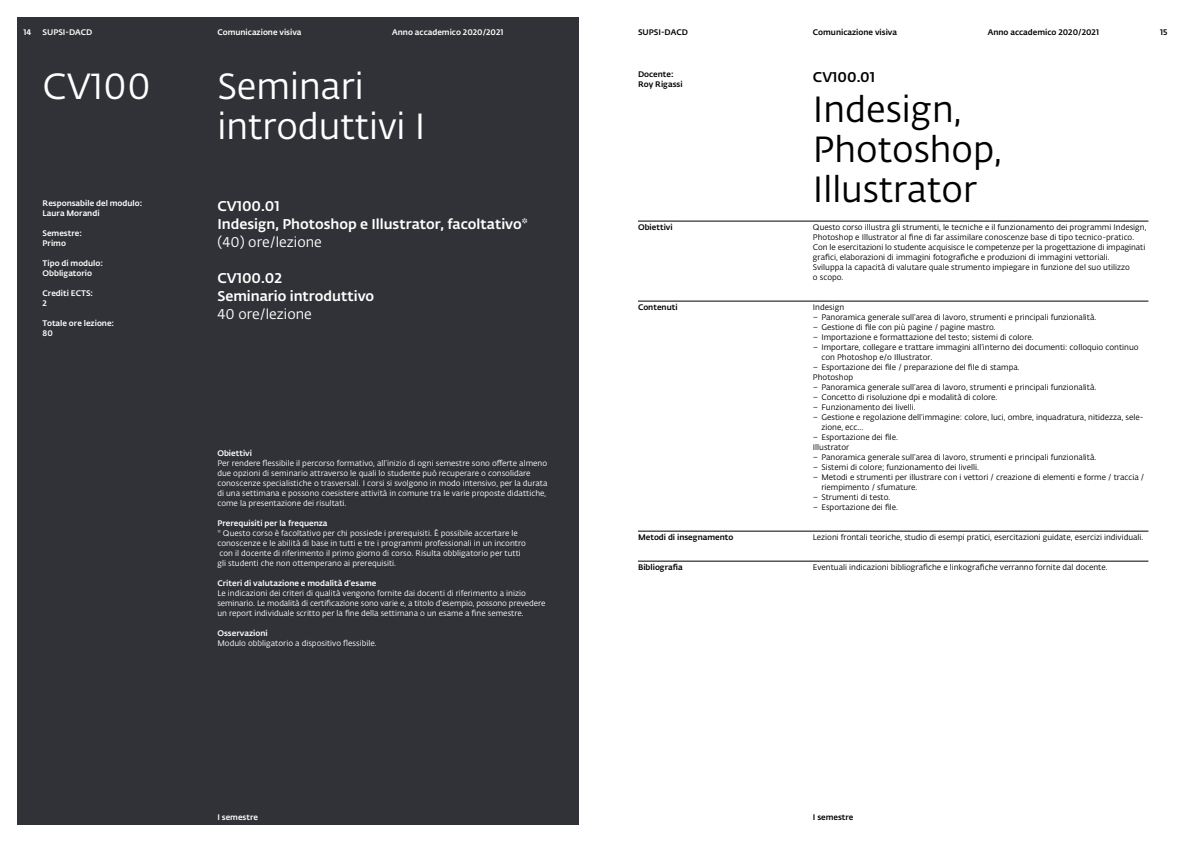
<style>
.page{position:relative;width:1191px;height:842px;background:#fff}
.page>*{position:absolute;margin:0;border:0;box-sizing:border-box;transform-origin:0 0}
.t1{font:36px/40px "SUPSI Fedra Sans";color:#000}
.t2{font:36px/40px "SUPSI Fedra Sans";color:#fff}
.t3{font:500 14px/18px "SUPSI Fedra Sans";color:#fff}
.t4{font:14px "SUPSI Fedra Sans";color:#fff}
.t5{font:500 14px "SUPSI Fedra Sans";color:#000}
.t6{font:8px/10px "SUPSI Fedra Sans";color:#000}
.t7{font:8px/10px "SUPSI Fedra Sans";color:#fff}
.t8{font:500 8px/10px "SUPSI Fedra Sans";color:#fff}
.t9{font:500 8px/10px "SUPSI Fedra Sans";color:#000}
</style>
<div class="page">
<div style="left:17px;top:17px;width:561px;height:808px;background:#313237"></div>
<hr style="left:638px;top:221px;width:510px;height:1px;background:#000">
<hr style="left:638px;top:301px;width:510px;height:1px;background:#000">
<hr style="left:638px;top:531px;width:510px;height:1px;background:#000">
<hr style="left:638px;top:561px;width:510px;height:1px;background:#000">
<p class="t8" style="left:23px;top:26px;width:9px">14</p>
<p class="t8" style="left:43px;top:26px;width:51px">SUPSI-DACD</p>
<p class="t8" style="left:217px;top:26px;width:86px">Comunicazione visiva</p>
<p class="t8" style="left:392px;top:26px;width:113px">Anno accademico 2020/2021</p>
<h1 class="t2" style="left:43px;top:65px;width:110px">CV100</h1>
<h1 class="t2" style="left:217px;top:65px;width:210px">Seminari introduttivi I</h1>
<p class="t8" style="left:43px;top:198px;width:101px">Responsabile del modulo:<br>Laura Morandi</p>
<p class="t8" style="left:43px;top:228px;width:41px">Semestre:<br>Primo</p>
<p class="t8" style="left:43px;top:258px;width:62px">Tipo di modulo:<br>Obbligatorio</p>
<p class="t8" style="left:43px;top:288px;width:52px">Crediti ECTS:<br>2</p>
<p class="t8" style="left:43px;top:318px;width:73px">Totale ore lezione:<br>80</p>
<h2 class="t3" style="left:217px;top:196px;width:312px">CV100.01<br>Indesign, Photoshop e Illustrator, facoltativo*</h2>
<h2 class="t4" style="left:217px;top:232px;width:106px">(40) ore/lezione</h2>
<h2 class="t3" style="left:217px;top:268px;width:158px">CV100.02<br>Seminario introduttivo</h2>
<h2 class="t4" style="left:217px;top:304px;width:96px">40 ore/lezione</h2>
<p class="t8" style="left:217px;top:447px;width:36px">Obiettivi</p>
<p class="t7" style="left:217px;top:457px;width:332px">Per rendere flessibile il percorso formativo, all’inizio di ogni semestre sono offerte almeno due opzioni di seminario attraverso le quali lo studente può recuperare o consolidare conoscenze specialistiche o trasversali. I corsi si svolgono in modo intensivo, per la durata di una settimana e possono coesistere attività in comune tra le varie proposte didattiche, come la presentazione dei risultati.</p>
<p class="t8" style="left:217px;top:517px;width:112px">Prerequisiti per la frequenza</p>
<p class="t7" style="left:217px;top:527px;width:310px">* Questo corso è facoltativo per chi possiede i prerequisiti. È possibile accertare le conoscenze e le abilità di base in tutti e tre i programmi professionali in un incontro con il docente di riferimento il primo giorno di corso. Risulta obbligatorio per tutti gli studenti che non ottemperano ai prerequisiti.</p>
<p class="t8" style="left:217px;top:577px;width:160px">Criteri di valutazione e modalità d’esame</p>
<p class="t7" style="left:217px;top:587px;width:329px">Le indicazioni dei criteri di qualità vengono fornite dai docenti di riferimento a inizio seminario. Le modalità di certificazione sono varie e, a titolo d’esempio, possono prevedere un report individuale scritto per la fine della settimana o un esame a fine semestre.</p>
<p class="t8" style="left:217px;top:627px;width:52px">Osservazioni</p>
<p class="t7" style="left:217px;top:637px;width:161px">Modulo obbligatorio a dispositivo flessibile.</p>
<p class="t8" style="left:217px;top:811px;width:42px">I semestre</p>
<p class="t9" style="left:638px;top:26px;width:51px">SUPSI-DACD</p>
<p class="t9" style="left:813px;top:26px;width:86px">Comunicazione visiva</p>
<p class="t9" style="left:987px;top:26px;width:113px">Anno accademico 2020/2021</p>
<p class="t9" style="left:1160px;top:26px;width:9px">15</p>
<p class="t9" style="left:638px;top:69px;width:46px">Docente:<br>Roy Rigassi</p>
<p class="t9" style="left:638px;top:221px;width:36px">Obiettivi</p>
<p class="t9" style="left:638px;top:301px;width:41px">Contenuti</p>
<p class="t9" style="left:638px;top:531px;width:97px">Metodi di insegnamento</p>
<p class="t9" style="left:638px;top:561px;width:46px">Bibliografia</p>
<h2 class="t5" style="left:813px;top:66px;width:64px">CV100.01</h2>
<h1 class="t1" style="left:813px;top:88px;width:191px">Indesign,<br>Photoshop,<br>Illustrator</h1>
<p class="t6" style="left:813px;top:222px;width:335px">Questo corso illustra gli strumenti, le tecniche e il funzionamento dei programmi Indesign, Photoshop e Illustrator al fine di far assimilare conoscenze base di tipo tecnico-pratico.<br>Con le esercitazioni lo studente acquisisce le competenze per la progettazione di impaginati grafici, elaborazioni di immagini fotografiche e produzioni di immagini vettoriali.<br>Sviluppa la capacità di valutare quale strumento impiegare in funzione del suo utilizzo<br>o scopo.</p>
<p class="t6" style="left:813px;top:302px;width:33px">Indesign</p>
<p class="t6" style="left:813px;top:312px;width:285px">– Panoramica generale sull’area di lavoro, strumenti e principali funzionalità.</p>
<p class="t6" style="left:813px;top:322px;width:184px">– Gestione di file con più pagine / pagine mastro.</p>
<p class="t6" style="left:813px;top:332px;width:222px">– Importazione e formattazione del testo; sistemi di colore.</p>
<p class="t6" style="left:821px;top:342px;width:319px;text-indent:-9px">– Importare, collegare e trattare immagini all’interno dei documenti: colloquio continuo con Photoshop e/o Illustrator.</p>
<p class="t6" style="left:813px;top:362px;width:208px">– Esportazione dei file / preparazione del file di stampa.<br>Photoshop</p>
<p class="t6" style="left:813px;top:382px;width:285px">– Panoramica generale sull’area di lavoro, strumenti e principali funzionalità.</p>
<p class="t6" style="left:813px;top:392px;width:186px">– Concetto di risoluzione dpi e modalità di colore.</p>
<p class="t6" style="left:813px;top:402px;width:104px">– Funzionamento dei livelli.</p>
<p class="t6" style="left:821px;top:412px;width:324px;text-indent:-9px">– Gestione e regolazione dell’immagine: colore, luci, ombre, inquadratura, nitidezza, sele&shy;zione, ecc…</p>
<p class="t6" style="left:813px;top:432px;width:87px">– Esportazione dei file.<br>Illustrator</p>
<p class="t6" style="left:813px;top:452px;width:285px">– Panoramica generale sull’area di lavoro, strumenti e principali funzionalità.</p>
<p class="t6" style="left:813px;top:462px;width:167px">– Sistemi di colore; funzionamento dei livelli.</p>
<p class="t6" style="left:821px;top:472px;width:324px;text-indent:-9px">– Metodi e strumenti per illustrare con i vettori / creazione di elementi e forme / traccia / riempimento / sfumature.</p>
<p class="t6" style="left:813px;top:492px;width:79px">– Strumenti di testo.</p>
<p class="t6" style="left:813px;top:502px;width:87px">– Esportazione dei file.</p>
<p class="t6" style="left:813px;top:532px;width:332px">Lezioni frontali teoriche, studio di esempi pratici, esercitazioni guidate, esercizi individuali.</p>
<p class="t6" style="left:813px;top:562px;width:296px">Eventuali indicazioni bibliografiche e linkografiche verranno fornite dal docente.</p>
<p class="t9" style="left:813px;top:811px;width:42px">I semestre</p>
</div>
